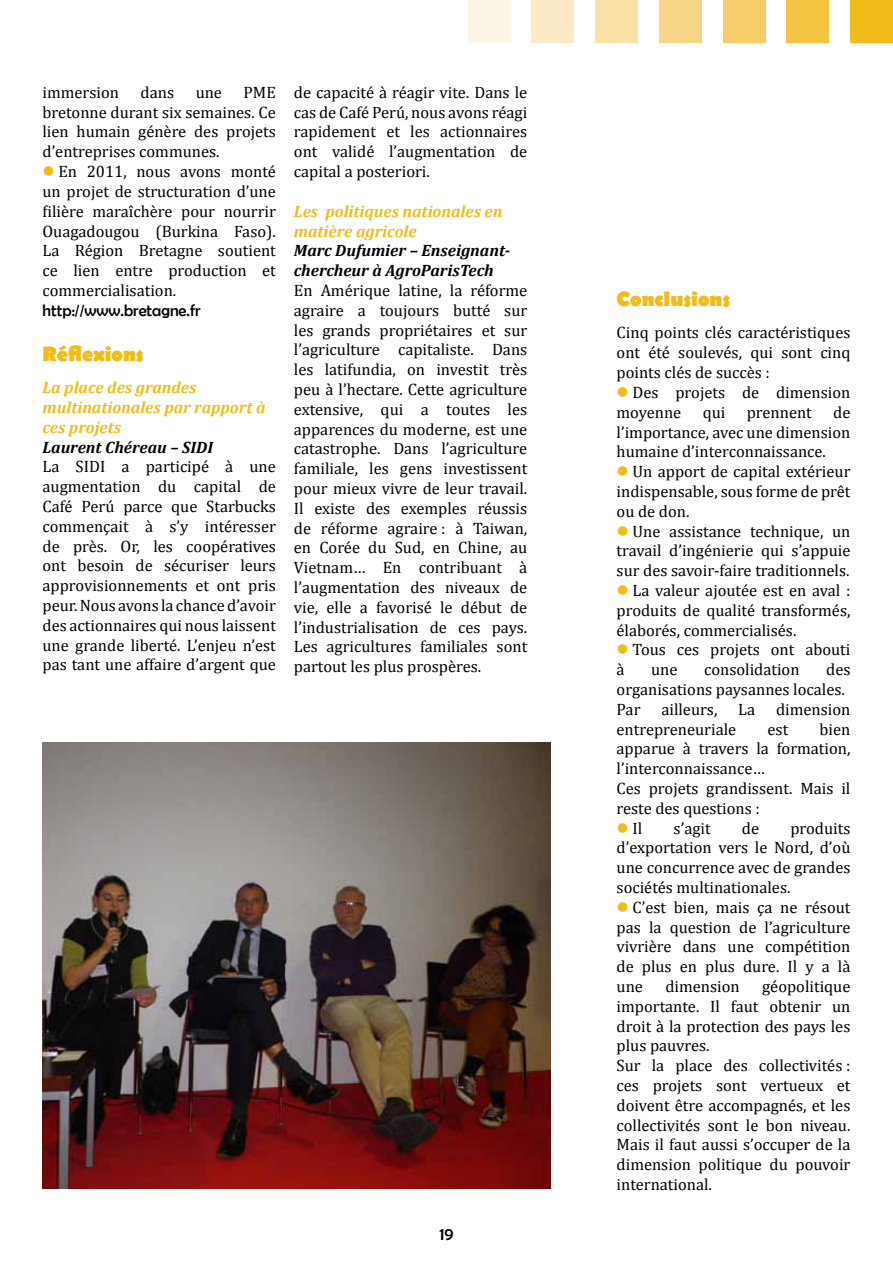
<style>
.page{position:relative;width:893px;height:1263px;background:#fff}
.page>*{position:absolute;margin:0;border:0;box-sizing:border-box;transform-origin:0 0}
.t1{font:700 21px "Berlin Sans FB";color:#f1bc1a}
.t2{font:18px "Berlin Sans FB";color:#000}
.t3{font:16.5px/19.8px "Cambria";color:#000;text-align:justify}
.t4{font:italic 700 16.5px/19.8px "Cambria";color:#f1bc1a}
.t5{font:italic 700 16.5px/19.8px "Cambria";color:#000}
.t6{font:16.5px "Berlin Sans FB";color:#000}
.s1{color:#f1bc1a}
</style>
<div class="page">
<div style="left:850px;top:0;width:43px;height:43px;background:#f1bc1a"></div>
<div style="left:787px;top:0;width:42px;height:43px;background:#f4c443"></div>
<div style="left:723px;top:0;width:42px;height:43px;background:#f6cd68"></div>
<div style="left:659px;top:0;width:43px;height:43px;background:#f8d687"></div>
<div style="left:595px;top:0;width:43px;height:43px;background:#f9e0a5"></div>
<div style="left:531px;top:0;width:43px;height:43px;background:#fbeac5"></div>
<div style="left:468px;top:0;width:42px;height:43px;background:#fdf5e4"></div>
<img style="left:43px;top:742px;width:508px;height:446px">
<p class="t3" style="left:43px;top:82px;width:78px">immersion</p>
<p class="t3" style="left:141px;top:82px;width:35px">dans</p>
<p class="t3" style="left:196px;top:82px;width:28px">une</p>
<p class="t3" style="left:43px;top:82px;width:235px;text-indent:201px">PME bretonne durant six semaines. Ce lien humain génère des projets d’entreprises communes.</p>
<p class="t3" style="left:43px;top:161px;width:235px"><span class="s1">●</span> En 2011, nous avons monté un projet de structuration d’une filière maraîchère pour nourrir Ouagadougou (Burkina Faso).<br>La Région Bretagne soutient ce lien entre production et commercialisation.</p>
<p class="t6" style="left:43px;top:301px;width:159px">http://www.bretagne.fr</p>
<p class="t1" style="left:43px;top:342px;width:103px">Réflexions</p>
<p class="t4" style="left:43px;top:377px;width:224px">La place des grandes multinationales par rapport à ces projets</p>
<p class="t5" style="left:43px;top:437px;width:172px">Laurent Chéreau – SIDI</p>
<p class="t3" style="left:43px;top:457px;width:235px">La SIDI a participé à une augmentation du capital de Café Perú parce que Starbucks commençait à s’y intéresser de près. Or, les coopératives ont besoin de sécuriser leurs approvisionnements et ont pris peur. Nous avons la chance d’avoir des actionnaires qui nous laissent une grande liberté. L’enjeu n’est pas tant une affaire d’argent que</p>
<p class="t3" style="left:294px;top:82px;width:235px">de capacité à réagir vite. Dans le cas de Café Perú, nous avons réagi rapidement et les actionnaires ont validé l’augmentation de capital a posteriori.</p>
<p class="t4" style="left:294px;top:201px;width:210px">Les politiques nationales en matière agricole</p>
<p class="t5" style="left:294px;top:240px;width:218px">Marc Dufumier – Enseignant&shy;chercheur à AgroParisTech</p>
<p class="t3" style="left:294px;top:280px;width:235px">En Amérique latine, la réforme agraire a toujours butté sur les grands propriétaires et sur l’agriculture capitaliste. Dans les latifundia, on investit très peu à l’hectare. Cette agriculture extensive, qui a toutes les apparences du moderne, est une catastrophe. Dans l’agriculture familiale, les gens investissent pour mieux vivre de leur travail.<br>Il existe des exemples réussis de réforme agraire : à Taiwan, en Corée du Sud, en Chine, au Vietnam… En contribuant à l’augmentation des niveaux de vie, elle a favorisé le début de l’industrialisation de ces pays.<br>Les agricultures familiales sont partout les plus prospères.</p>
<p class="t2" style="left:439px;top:1224px;width:16px">19</p>
<p class="t1" style="left:617px;top:287px;width:115px">Conclusions</p>
<p class="t3" style="left:617px;top:323px;width:235px">Cinq points clés caractéristiques ont été soulevés, qui sont cinq points clés de succès :</p>
<p class="t3" style="left:617px;top:382px;width:235px"><span class="s1">●</span> Des projets de dimension moyenne</p>
<p class="t3" style="left:617px;top:402px;width:235px;text-indent:217px">de l’importance, avec une dimension humaine d’interconnaissance.</p>
<p class="t3" style="left:617px;top:461px;width:235px"><span class="s1">●</span> Un apport de capital extérieur indispensable, sous forme de prêt ou de don.</p>
<p class="t3" style="left:617px;top:521px;width:235px"><span class="s1">●</span> Une assistance technique, un travail d’ingénierie qui s’appuie sur des savoir-faire traditionnels.</p>
<p class="t3" style="left:617px;top:580px;width:235px"><span class="s1">●</span> La valeur ajoutée est en aval : produits de qualité transformés, élaborés, commercialisés.</p>
<p class="t3" style="left:617px;top:640px;width:235px"><span class="s1">●</span> Tous ces projets ont abouti à</p>
<p class="t3" style="left:703px;top:402px;width:24px">qui</p>
<p class="t3" style="left:747px;top:402px;width:67px">prennent</p>
<p class="t3" style="left:617px;top:659px;width:235px;text-align:left;text-indent:210px">des organisations paysannes locales.<br>Par</p>
<p class="t3" style="left:651px;top:659px;width:28px">une</p>
<p class="t3" style="left:704px;top:659px;width:97px">consolidation</p>
<p class="t3" style="left:661px;top:699px;width:58px">ailleurs,</p>
<p class="t3" style="left:738px;top:699px;width:18px">La</p>
<p class="t3" style="left:776px;top:699px;width:76px">dimension</p>
<p class="t3" style="left:617px;top:719px;width:121px">entrepreneuriale</p>
<p class="t3" style="left:767px;top:719px;width:22px">est</p>
<p class="t3" style="left:617px;top:719px;width:235px;text-align:left;text-indent:203px">bien apparue à travers la formation, l’interconnaissance…<br>Ces projets grandissent. Mais il reste des questions :</p>
<p class="t3" style="left:617px;top:818px;width:27px"><span class="s1">●</span>Il</p>
<p class="t3" style="left:674px;top:818px;width:39px">s’agit</p>
<p class="t3" style="left:742px;top:818px;width:19px">de</p>
<p class="t3" style="left:617px;top:818px;width:235px;text-indent:174px">produits d’exportation vers le Nord, d’où une concurrence avec de grandes sociétés multinationales.</p>
<p class="t3" style="left:617px;top:897px;width:235px"><span class="s1">●</span> C’est bien, mais ça ne résout pas la question de l’agriculture vivrière dans une compétition de plus en plus dure. Il y a là une</p>
<p class="t3" style="left:617px;top:976px;width:235px;text-align:left;text-indent:146px">géopolitique importante. Il faut obtenir un droit à la protection des pays les plus pauvres.<br>Sur la place des collectivités : ces projets sont vertueux et doivent être accompagnés, et les collectivités sont le bon niveau.<br>Mais il faut aussi s’occuper de la dimension politique du pouvoir international.</p>
<p class="t3" style="left:665px;top:976px;width:76px">dimension</p>
</div>
